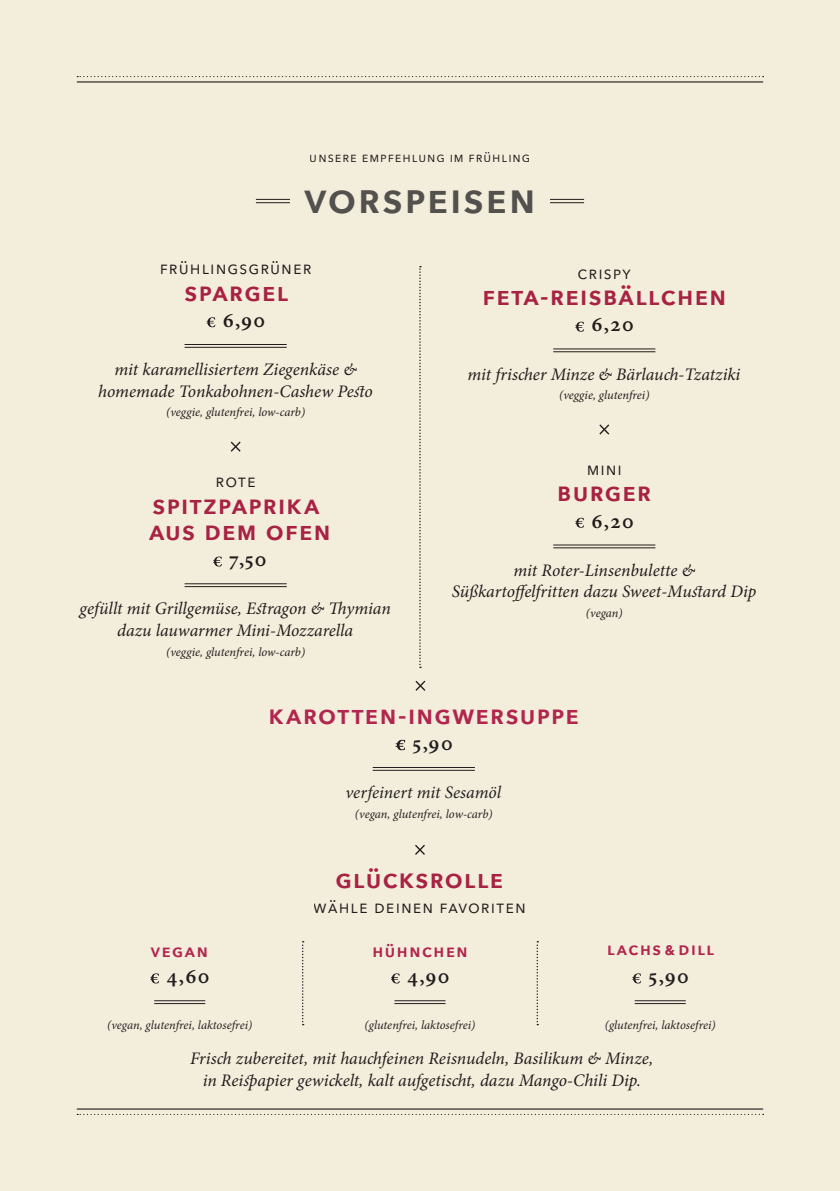
<style>
.page{position:relative;width:840px;height:1191px;background:#fff}
.page>*{position:absolute;margin:0;border:0;box-sizing:border-box;transform-origin:0 0}
.t1{font:600 41.6px "Avenir Next";letter-spacing:.045em;color:#57585a}
.t2{font:600 26.4px/26.4px "Avenir Next";letter-spacing:.045em;color:#b1254e}
.t3{font:600 21.6px "Minion Pro";letter-spacing:.065em;color:#231f20}
.t4{font:italic 17.6px/21.6px "Minion Pro";color:#231f20;text-align:center}
.t5{font:17.6px "Avenir Next";letter-spacing:.055em;color:#231f20}
.t6{font:600 17.6px "Avenir Next";letter-spacing:.09em;color:#b1254e}
.t7{font:13.6px "Avenir Next";letter-spacing:.065em;color:#231f20}
.t8{font:italic 12.4px "Minion Pro";color:#231f20}
</style>
<div class="page">
<div style="left:0;top:0;width:839px;height:1191px;background:#f3eddc"></div>
<svg style="left:77px;top:76px;width:686px;height:1px"></svg>
<hr style="left:77px;top:81px;width:685px;height:1px;background:#231f20">
<svg style="left:77px;top:1113px;width:686px;height:2px"></svg>
<hr style="left:77px;top:1108px;width:685px;height:1px;background:#231f20">
<svg style="left:206px;top:317px;width:9px;height:10px"></svg>
<hr style="left:184px;top:344px;width:102px;height:1px;background:#231f20">
<hr style="left:184px;top:347px;width:102px;height:1px;background:#231f20">
<svg style="left:230px;top:441px;width:10px;height:11px"></svg>
<svg style="left:213px;top:556px;width:9px;height:10px"></svg>
<hr style="left:184px;top:583px;width:102px;height:1px;background:#231f20">
<hr style="left:184px;top:586px;width:102px;height:1px;background:#231f20">
<svg style="left:575px;top:322px;width:8px;height:10px"></svg>
<hr style="left:553px;top:348px;width:102px;height:1px;background:#231f20">
<hr style="left:553px;top:351px;width:102px;height:1px;background:#231f20">
<svg style="left:599px;top:424px;width:10px;height:10px"></svg>
<svg style="left:575px;top:518px;width:8px;height:10px"></svg>
<hr style="left:553px;top:544px;width:102px;height:1px;background:#231f20">
<hr style="left:553px;top:547px;width:102px;height:1px;background:#231f20">
<hr style="left:256px;top:199px;width:34px;height:1px;background:#231f20">
<hr style="left:256px;top:202px;width:34px;height:1px;background:#231f20">
<hr style="left:549px;top:199px;width:34px;height:1px;background:#231f20">
<hr style="left:549px;top:202px;width:34px;height:1px;background:#231f20">
<svg style="left:419px;top:266px;width:2px;height:402px"></svg>
<svg style="left:415px;top:845px;width:10px;height:10px"></svg>
<svg style="left:150px;top:973px;width:9px;height:10px"></svg>
<hr style="left:154px;top:1000px;width:51px;height:1px;background:#231f20">
<hr style="left:154px;top:1003px;width:51px;height:1px;background:#231f20">
<svg style="left:391px;top:973px;width:8px;height:10px"></svg>
<hr style="left:394px;top:1000px;width:51px;height:1px;background:#231f20">
<hr style="left:394px;top:1003px;width:51px;height:1px;background:#231f20">
<svg style="left:632px;top:973px;width:8px;height:10px"></svg>
<hr style="left:634px;top:1000px;width:51px;height:1px;background:#231f20">
<hr style="left:634px;top:1003px;width:51px;height:1px;background:#231f20">
<svg style="left:302px;top:941px;width:1px;height:84px"></svg>
<svg style="left:536px;top:941px;width:2px;height:84px"></svg>
<svg style="left:395px;top:740px;width:10px;height:10px"></svg>
<hr style="left:372px;top:767px;width:102px;height:1px;background:#231f20">
<hr style="left:372px;top:770px;width:102px;height:1px;background:#231f20">
<svg style="left:415px;top:680px;width:10px;height:11px"></svg>
<p class="t7" style="left:309px;top:145px;width:222px">Unsere Empfehlung im frühling</p>
<h1 class="t1" style="left:304px;top:162px;width:232px">vorspeisen</h1>
<p class="t5" style="left:160px;top:253px;width:153px">FRÜHLINGSGRÜNER</p>
<h2 class="t2" style="left:184px;top:277px;width:105px">SPARGEL</h2>
<p class="t3" style="left:223px;top:305px;width:44px">6,90</p>
<p class="t4" style="left:98px;top:358px;width:276px">mit karamellisiertem Ziegenkäse &amp; homemade Tonkabohnen-Cashew Pesto</p>
<p class="t8" style="left:166px;top:404px;width:140px">(veggie, glutenfrei, low-carb)</p>
<p class="t5" style="left:215px;top:466px;width:42px">ROTE</p>
<h2 class="t2" style="left:149px;top:490px;width:183px">SPITZPAPRIKA<br>AUS DEM OFEN</h2>
<p class="t3" style="left:229px;top:544px;width:39px">7,50</p>
<p class="t4" style="left:80px;top:598px;width:312px">gefüllt mit Grillgemüse, Estragon &amp; Thymian dazu lauwarmer Mini-Mozzarella</p>
<p class="t8" style="left:166px;top:643px;width:140px">(veggie, glutenfrei, low-carb)</p>
<p class="t5" style="left:577px;top:258px;width:55px">crispy</p>
<h2 class="t2" style="left:482px;top:282px;width:227px">Feta-Reisbällchen</h2>
<p class="t3" style="left:591px;top:310px;width:44px">6,20</p>
<p class="t4" style="left:467px;top:363px;width:274px">mit frischer Minze &amp; Bärlauch-Tzatziki</p>
<p class="t8" style="left:558px;top:387px;width:92px">(veggie, glutenfrei)</p>
<p class="t5" style="left:586px;top:454px;width:21px">Mini</p>
<h2 class="t2" style="left:557px;top:478px;width:32px">burger</h2>
<p class="t3" style="left:591px;top:506px;width:44px">6,20</p>
<p class="t4" style="left:451px;top:559px;width:306px">mit Roter-Linsenbulette &amp;<br>Süßkartoffelfritten dazu Sweet-Mustard Dip</p>
<p class="t8" style="left:585px;top:604px;width:38px">(vegan)</p>
<p class="t2" style="left:268px;top:700px;width:156px">KAROTTEN -INGWERS</p>
<p class="t2" style="left:519px;top:700px;width:57px">UPPE</p>
<p class="t3" style="left:412px;top:728px;width:42px">5,90</p>
<p class="t4" style="left:345px;top:781px;width:157px">verfeinert mit Sesamöl</p>
<p class="t8" style="left:355px;top:805px;width:139px">(vegan, glutenfrei, low-carb)</p>
<p class="t6" style="left:151px;top:935px;width:59px">Vegan</p>
<p class="t3" style="left:166px;top:961px;width:45px">4,60</p>
<p class="t8" style="left:107px;top:1017px;width:147px">(vegan, glutenfrei, laktosefrei)</p>
<h2 class="t2" style="left:335px;top:864px;width:169px">Glücksrolle</h2>
<p class="t5" style="left:314px;top:892px;width:213px">Wähle deinen Favoriten</p>
<p class="t6" style="left:372px;top:935px;width:97px">Hühnchen</p>
<p class="t3" style="left:407px;top:961px;width:44px">4,90</p>
<p class="t8" style="left:364px;top:1017px;width:112px">(glutenfrei, laktosefrei)</p>
<p class="t6" style="left:606px;top:933px;width:109px">Lachs&amp;Dill</p>
<p class="t3" style="left:648px;top:961px;width:42px">5,90</p>
<p class="t8" style="left:604px;top:1017px;width:112px">(glutenfrei, laktosefrei)</p>
<p class="t4" style="left:190px;top:1047px;width:464px">Frisch zubereitet, mit hauchfeinen Reisnudeln, Basilikum &amp; Minze, in Reispapier gewickelt, kalt aufgetischt, dazu Mango-Chili Dip.</p>
</div>
